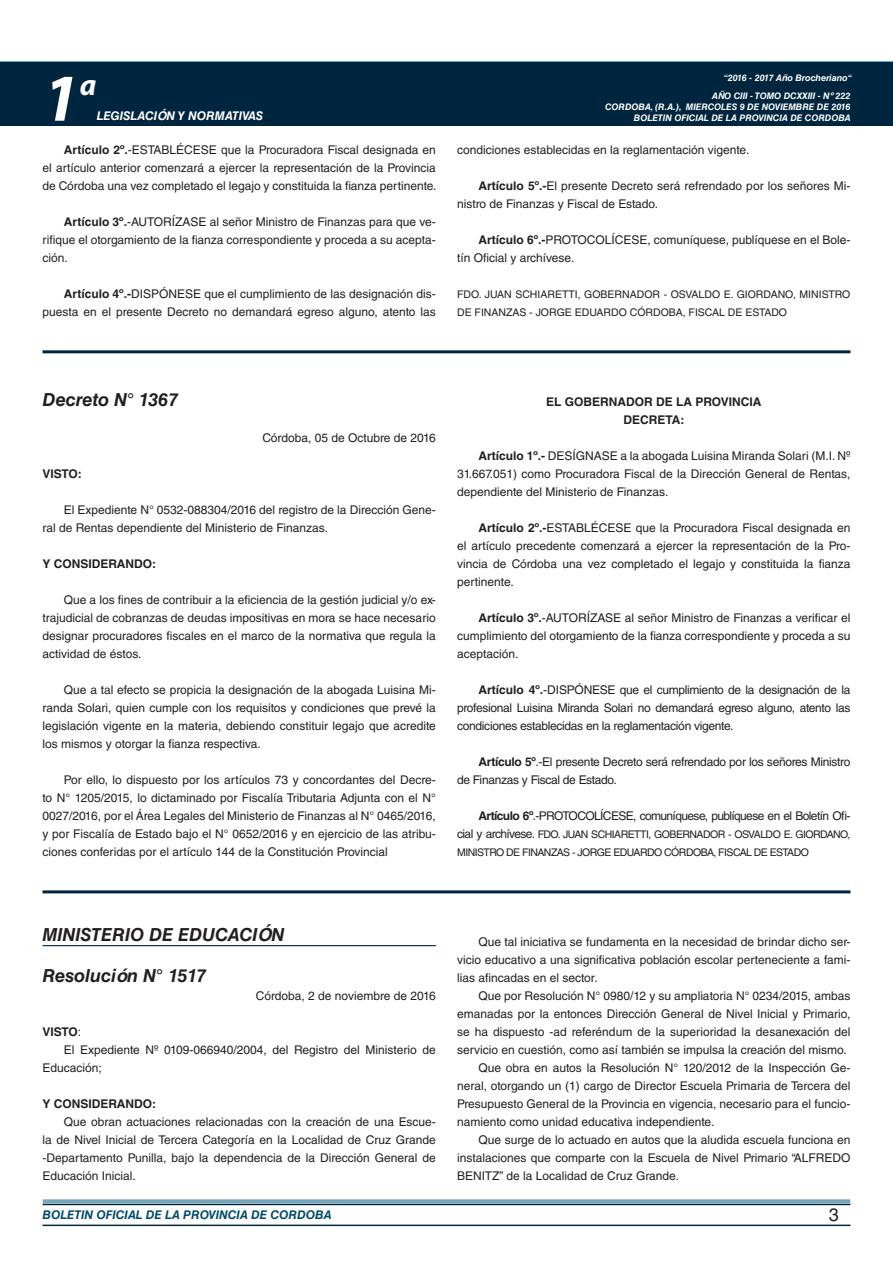
<style>
.page{position:relative;width:893px;height:1263px;background:#fff}
.page>*{position:absolute;margin:0;border:0;box-sizing:border-box;transform-origin:0 0}
.t1{font:italic 700 67.5px "Myriad Pro";color:#fff}
.t2{font:italic 700 30px "Myriad Pro";color:#fff}
.DOC__N{font:italic 700 18px "Helvetica LT Std";color:#231f20}
.NOMBRE_DE_MINISTERIO{font:italic 700 18px "Helvetica LT Std";color:#231f20}
.t3{font:18px "Helvetica LT Std";color:#231f20}
.TEXTO_BASE{font:12px/18px "Helvetica LT Std";color:#231f20;text-align:justify}
.TEXTO_BASE-2{font:12px/18px "Helvetica LT Std";letter-spacing:-.025em;color:#231f20}
.TEXTO_BASE-3{font:700 12px "Helvetica LT Std";color:#231f20}
.TEXTO_BASE-4{font:12px "Helvetica LT Std";letter-spacing:-.05em;color:#231f20}
.t4{font:italic 700 12px "Helvetica LT Std";color:#004b6c}
.t5{font:italic 700 12px "Helvetica LT Std";color:#fff}
.TEXTO_BASE-5{font:10.5px/18px "Helvetica LT Std";letter-spacing:-.05em;color:#231f20}
.FIRMA{font:10.5px/18px "Helvetica LT Std";color:#231f20}
.t6{font:italic 700 9px/10.8px "Helvetica LT Std";color:#fff;text-align:right}
.s1{font-weight:700}
.s2{font-size:12px}
.s3{font-weight:400}
</style>
<div class="page">
<div style="left:0;top:61px;width:893px;height:6px;background:#73a5b8"></div>
<div style="left:0;top:62px;width:893px;height:64px;background:#00263f"></div>
<hr style="left:43px;top:1224px;width:807px;height:2px;background:#00263f">
<div style="left:42px;top:1198px;width:809px;height:8px;background:#fff;opacity:.75"></div>
<hr style="left:43px;top:350px;width:807px;height:3px;background:#00263f">
<hr style="left:43px;top:890px;width:807px;height:3px;background:#00263f">
<hr style="left:43px;top:945px;width:393px;height:1px;background:#00263f">
<h1 class="t1" style="left:43px;top:54px;width:38px">1</h1>
<h2 class="t2" style="left:80px;top:66px;width:18px">a</h2>
<p class="t5" style="left:97px;top:109px;width:168px">LEGISLACIÓN Y NORMATIVAS</p>
<p class="TEXTO_BASE" style="left:43px;top:141px;width:396px;text-indent:21px"><span class="s1">Artículo 2º.</span>-ESTABLÉCESE que la Procuradora Fiscal designada en el artículo anterior comenzará a ejercer la representación de la Provincia de Córdoba una vez completado el legajo y constituida la fianza pertinente.</p>
<p class="TEXTO_BASE" style="left:43px;top:213px;width:395px;text-indent:21px"><span class="s1">Artículo 3º.</span>-AUTORÍZASE al señor Ministro de Finanzas para que ve&shy;rifique el otorgamiento de la fianza correspondiente y proceda a su acepta&shy;ción.</p>
<p class="TEXTO_BASE" style="left:43px;top:285px;width:395px;text-align:right"><span class="s1">Artículo 4º.-</span>DISPÓNESE que el cumplimiento de las designación dis&shy;puesta en el presente Decreto no demandará egreso alguno, atento las</p>
<p class="t6" style="left:724px;top:72px;width:130px">“2016 - 2017 Año Brocheriano“</p>
<p class="t6" style="left:605px;top:91px;width:247px">AÑO CIII - TOMO DCXXIII - Nº 222<br>CORDOBA, (R.A.), MIERCOLES 9 DE NOVIEMBRE DE 2016<br>BOLETIN OFICIAL DE LA PROVINCIA DE CORDOBA</p>
<p class="TEXTO_BASE" style="left:457px;top:141px;width:294px">condiciones establecidas en la reglamentación vigente.</p>
<p class="TEXTO_BASE" style="left:457px;top:177px;width:395px;text-indent:21px"><span class="s1">Artículo 5º.-</span>El presente Decreto será refrendado por los señores Mi&shy;nistro de Finanzas y Fiscal de Estado.</p>
<p class="TEXTO_BASE" style="left:457px;top:231px;width:395px;text-indent:21px"><span class="s1">Artículo 6º.-</span>PROTOCOLÍCESE, comuníquese, publíquese en el Bole&shy;tín Oficial y archívese.</p>
<p class="FIRMA" style="left:457px;top:285px;width:395px">FDO. JUAN SCHIARETTI, GOBERNADOR - OSVALDO E. GIORDANO, MINISTRO<br>DE FINANZAS - JORGE EDUARDO CÓRDOBA, FISCAL DE ESTADO</p>
<p class="DOC__N" style="left:43px;top:388px;width:137px">Decreto N° 1367</p>
<p class="TEXTO_BASE" style="left:262px;top:429px;width:175px">Córdoba, 05 de Octubre de 2016</p>
<p class="TEXTO_BASE-3" style="left:43px;top:466px;width:41px">VISTO:</p>
<p class="TEXTO_BASE" style="left:43px;top:501px;width:395px;text-indent:21px">El Expediente N° 0532-088304/2016 del registro de la Dirección Gene&shy;ral de Rentas dependiente del Ministerio de Finanzas.</p>
<p class="TEXTO_BASE-3" style="left:43px;top:556px;width:115px">Y CONSIDERANDO:</p>
<p class="TEXTO_BASE" style="left:43px;top:591px;width:395px;text-indent:21px">Que a los fines de contribuir a la eficiencia de la gestión judicial y/o ex&shy;trajudicial de cobranzas de deudas impositivas en mora se hace necesario designar procuradores fiscales en el marco de la normativa que regula la actividad de éstos.</p>
<p class="TEXTO_BASE" style="left:43px;top:681px;width:395px;text-indent:21px">Que a tal efecto se propicia la designación de la abogada Luisina Mi&shy;randa Solari, quien cumple con los requisitos y condiciones que prevé la legislación vigente en la materia, debiendo constituir legajo que acredite los mismos y otorgar la fianza respectiva.</p>
<p class="TEXTO_BASE" style="left:43px;top:771px;width:395px;text-indent:21px">Por ello, lo dispuesto por los artículos 73 y concordantes del Decre&shy;to N° 1205/2015, lo dictaminado por Fiscalía Tributaria Adjunta con el N° 0027/2016, por el Área Legales del Ministerio de Finanzas al N° 0465/2016, y por Fiscalía de Estado bajo el N° 0652/2016 y en ejercicio de las atribu&shy;ciones conferidas por el artículo 144 de la Constitución Provincial</p>
<p class="TEXTO_BASE-3" style="left:546px;top:394px;width:217px">EL GOBERNADOR DE LA PROVINCIA</p>
<p class="TEXTO_BASE-3" style="left:624px;top:412px;width:62px">DECRETA:</p>
<p class="TEXTO_BASE" style="left:457px;top:447px;width:395px;text-indent:21px"><span class="s1">Artículo 1º.-</span> DESÍGNASE a la abogada Luisina Miranda Solari (M.I. Nº 31.667.051) como Procuradora Fiscal de la Dirección General de Rentas, dependiente del Ministerio de Finanzas.</p>
<p class="TEXTO_BASE" style="left:457px;top:519px;width:395px;text-indent:21px"><span class="s1">Artículo 2º.-</span>ESTABLÉCESE que la Procuradora Fiscal designada en el artículo precedente comenzará a ejercer la representación de la Pro&shy;vincia de Córdoba una vez completado el legajo y constituida la fianza pertinente.</p>
<p class="TEXTO_BASE" style="left:457px;top:609px;width:395px;text-indent:21px"><span class="s1">Artículo 3º.</span>-AUTORÍZASE al señor Ministro de Finanzas a verificar el cumplimiento del otorgamiento de la fianza correspondiente y proceda a su aceptación.</p>
<p class="TEXTO_BASE" style="left:457px;top:681px;width:395px;text-indent:21px"><span class="s1">Artículo 4º.</span>-DISPÓNESE que el cumplimiento de la designación de la profesional Luisina Miranda Solari no demandará egreso alguno, atento las condiciones establecidas en la reglamentación vigente.</p>
<p class="TEXTO_BASE-2" style="left:457px;top:753px;width:395px;text-indent:21px"><span class="s1">Artículo 5º</span>.-El presente Decreto será refrendado por los señores Ministro de Finanzas y Fiscal de Estado.</p>
<p class="TEXTO_BASE-4" style="left:478px;top:809px;width:374px"><span class="s1">Artículo 6º</span>.-PROTOCOLÍCESE, comuníquese, publíquese en el Boletín Ofi-</p>
<p class="TEXTO_BASE-5" style="left:457px;top:825px;width:395px"><span class="s2">cial y archívese.</span> FDO. JUAN SCHIARETTI, GOBERNADOR - OSVALDO E. GIORDANO,<br>MINISTRO DE FINANZAS - JORGE EDUARDO CÓRDOBA, FISCAL DE ESTADO</p>
<p class="NOMBRE_DE_MINISTERIO" style="left:43px;top:923px;width:243px">MINISTERIO DE EDUCACIÓN</p>
<p class="DOC__N" style="left:43px;top:964px;width:165px">Resolución N° 1517</p>
<p class="TEXTO_BASE" style="left:256px;top:987px;width:181px">Córdoba, 2 de noviembre de 2016</p>
<p class="TEXTO_BASE-3" style="left:43px;top:1024px;width:40px">VISTO<span class="s3">:</span></p>
<p class="TEXTO_BASE" style="left:43px;top:1041px;width:395px;text-indent:21px">El Expediente Nº 0109-066940/2004, del Registro del Ministerio de<br>Educación;</p>
<p class="TEXTO_BASE-3" style="left:43px;top:1096px;width:115px">Y CONSIDERANDO:</p>
<p class="TEXTO_BASE" style="left:43px;top:1113px;width:395px;text-indent:21px">Que obran actuaciones relacionadas con la creación de una Escue&shy;la de Nivel Inicial de Tercera Categoría en la Localidad de Cruz Grande -Departamento Punilla, bajo la dependencia de la Dirección General de Educación Inicial.</p>
<p class="TEXTO_BASE" style="left:457px;top:933px;width:395px;text-indent:21px">Que tal iniciativa se fundamenta en la necesidad de brindar dicho ser&shy;vicio educativo a una significativa población escolar perteneciente a fami&shy;lias afincadas en el sector.</p>
<p class="TEXTO_BASE" style="left:457px;top:987px;width:395px;text-indent:21px">Que por Resolución N° 0980/12 y su ampliatoria N° 0234/2015, ambas emanadas por la entonces Dirección General de Nivel Inicial y Primario, se ha dispuesto -ad referéndum de la superioridad la desanexación del servicio en cuestión, como así también se impulsa la creación del mismo.</p>
<p class="TEXTO_BASE" style="left:457px;top:1059px;width:395px;text-indent:21px">Que obra en autos la Resolución N° 120/2012 de la Inspección Ge&shy;neral, otorgando un (1) cargo de Director Escuela Primaria de Tercera del Presupuesto General de la Provincia en vigencia, necesario para el funcio&shy;namiento como unidad educativa independiente.</p>
<p class="TEXTO_BASE" style="left:457px;top:1131px;width:395px;text-indent:21px">Que surge de lo actuado en autos que la aludida escuela funciona en instalaciones que comparte con la Escuela de Nivel Primario “ALFREDO BENITZ” de la Localidad de Cruz Grande.</p>
<p class="t4" style="left:43px;top:1208px;width:290px">BOLETIN OFICIAL DE LA PROVINCIA DE CORDOBA</p>
<h3 class="t3" style="left:829px;top:1204px;width:12px">3</h3>
</div>
